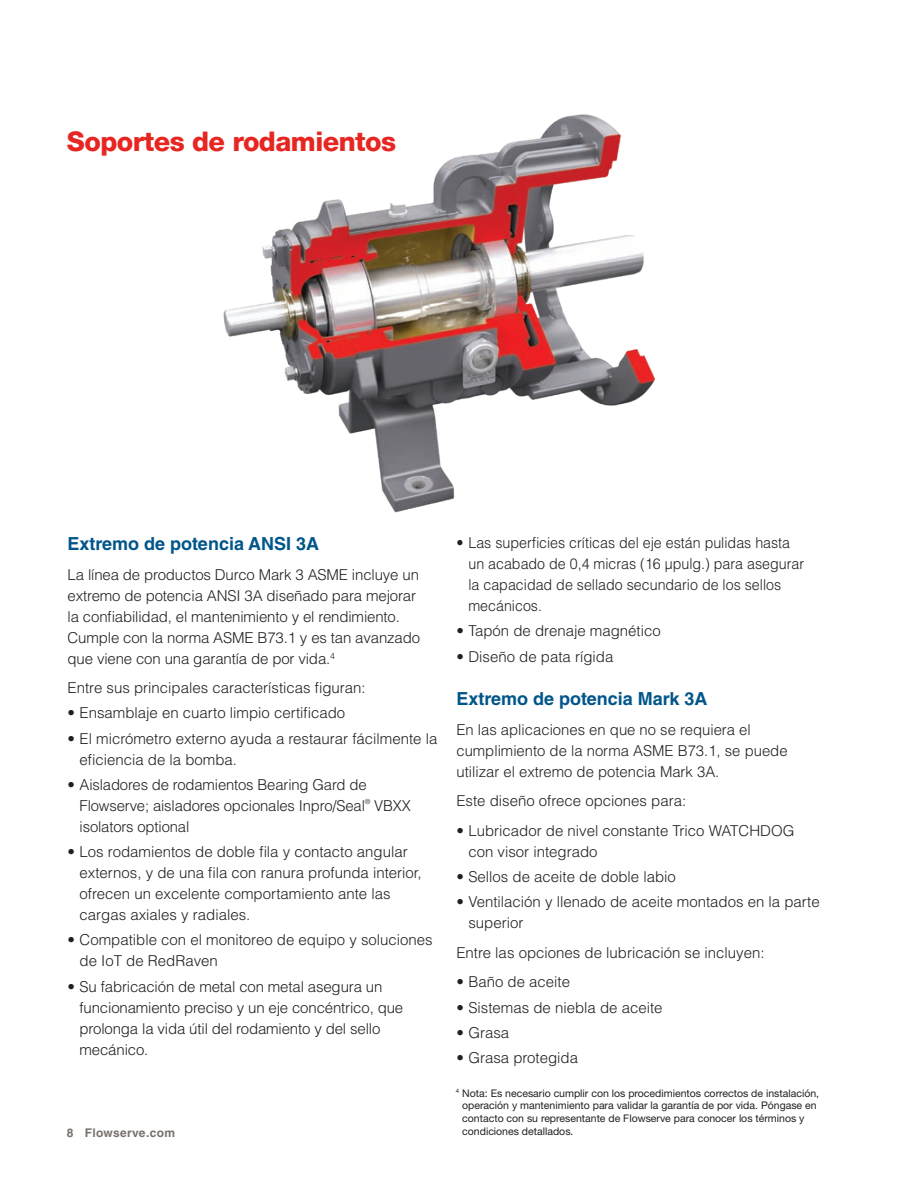
<style>
.page{position:relative;width:918px;height:1188px;background:#fff}
.page>*{position:absolute;margin:0;border:0;box-sizing:border-box;transform-origin:0 0}
.Headline_Level_1__re{font:800 27px "Helvetica Neue LT Pro";letter-spacing:-.02em;color:#e72621}
.Subhead_Level_1__blu{font:700 18px "Helvetica LT Std";color:#00568a}
.Body_copy{font:300 15px/21px "Helvetica LT Std";color:#231f20}
.Body_copy-2{font:300 15px/21px "Helvetica LT Std";color:#231f20;scale:.95 1}
.t1{font:700 12px "Helvetica LT Std";letter-spacing:.025em;color:#79716c}
.Footnote{font:10.5px/12.6px "Helvetica Neue LT Std";color:#231f20}
.t2{font:300 7.05px "Helvetica LT Std";color:#231f20}
</style>
<div class="page">
<img style="left:223px;top:114px;width:433px;height:399px">
<p class="Headline_Level_1__re" style="left:67px;top:125px;width:331px">Soportes de rodamientos</p>
<p class="Subhead_Level_1__blu" style="left:68px;top:533px;width:253px">Extremo de potencia ANSI 3A</p>
<p class="Body_copy" style="left:68px;top:564px;width:354px">La línea de productos Durco Mark 3 ASME incluye un extremo de potencia ANSI 3A diseñado para mejorar la confiabilidad, el mantenimiento y el rendimiento.<br>Cumple con la norma ASME B73.1 y es tan avanzado que viene con una garantía de por vida.<sup>4</sup></p>
<p class="Body_copy" style="left:68px;top:677px;width:300px">Entre sus principales características figuran:</p>
<p class="Body_copy" style="left:68px;top:702px;width:279px">• Ensamblaje en cuarto limpio certificado</p>
<p class="Body_copy" style="left:80px;top:728px;width:359px;text-indent:-12px">• El micrómetro externo ayuda a restaurar fácilmente la eficiencia de la bomba.</p>
<p class="Body_copy" style="left:68px;top:774px;width:301px;text-align:right">• Aisladores de rodamientos Bearing Gard de<br>Flowserve; aisladores opcionales Inpro/Seal</p>
<p class="t2" style="left:365px;top:797px;width:7px">®</p>
<p class="Body_copy" style="left:374px;top:795px;width:38px">VBXX</p>
<p class="Body_copy" style="left:80px;top:816px;width:111px">isolators optional</p>
<p class="Body_copy" style="left:80px;top:841px;width:344px;text-indent:-12px">• Los rodamientos de doble fila y contacto angular externos, y de una fila con ranura profunda interior, ofrecen un excelente comportamiento ante las cargas axiales y radiales.</p>
<p class="Body_copy" style="left:80px;top:929px;width:355px;text-indent:-12px">• Compatible con el monitoreo de equipo y soluciones de IoT de RedRaven</p>
<p class="Body_copy" style="left:80px;top:976px;width:325px;text-indent:-12px">• Su fabricación de metal con metal asegura un funcionamiento preciso y un eje concéntrico, que prolonga la vida útil del rodamiento y del sello mecánico.</p>
<p class="t1" style="left:67px;top:1125px;width:110px">8 Flowserve.com</p>
<p class="Body_copy-2" style="left:468px;top:532px;width:355px;text-indent:-12px">• Las superficies críticas del eje están pulidas hasta un acabado de 0,4 micras (16 μpulg.) para asegurar la capacidad de sellado secundario de los sellos mecánicos.</p>
<p class="Body_copy" style="left:456px;top:620px;width:206px">• Tapón de drenaje magnético</p>
<p class="Body_copy" style="left:456px;top:646px;width:159px">• Diseño de pata rígida</p>
<p class="Subhead_Level_1__blu" style="left:456px;top:688px;width:253px">Extremo de potencia Mark 3A</p>
<p class="Body_copy" style="left:456px;top:719px;width:333px">En las aplicaciones en que no se requiera el cumplimiento de la norma ASME B73.1, se puede utilizar el extremo de potencia Mark 3A.</p>
<p class="Body_copy" style="left:456px;top:790px;width:231px">Este diseño ofrece opciones para:</p>
<p class="Body_copy" style="left:468px;top:820px;width:327px;text-indent:-12px">• Lubricador de nivel constante Trico WATCHDOG con visor integrado</p>
<p class="Body_copy" style="left:456px;top:866px;width:221px">• Sellos de aceite de doble labio</p>
<p class="Body_copy" style="left:468px;top:891px;width:353px;text-indent:-12px">• Ventilación y llenado de aceite montados en la parte superior</p>
<p class="Body_copy" style="left:456px;top:942px;width:310px">Entre las opciones de lubricación se incluyen:</p>
<p class="Body_copy" style="left:456px;top:971px;width:115px">• Baño de aceite</p>
<p class="Body_copy" style="left:456px;top:997px;width:208px">• Sistemas de niebla de aceite</p>
<p class="Body_copy" style="left:456px;top:1022px;width:54px">• Grasa</p>
<p class="Body_copy" style="left:456px;top:1047px;width:123px">• Grasa protegida</p>
<p class="Footnote" style="left:462px;top:1087px;width:358px;text-indent:-6px"><sup>4</sup> Nota: Es necesario cumplir con los procedimientos correctos de instalación, operación y mantenimiento para validar la garantía de por vida. Póngase en contacto con su representante de Flowserve para conocer los términos y condiciones detallados.</p>
</div>
